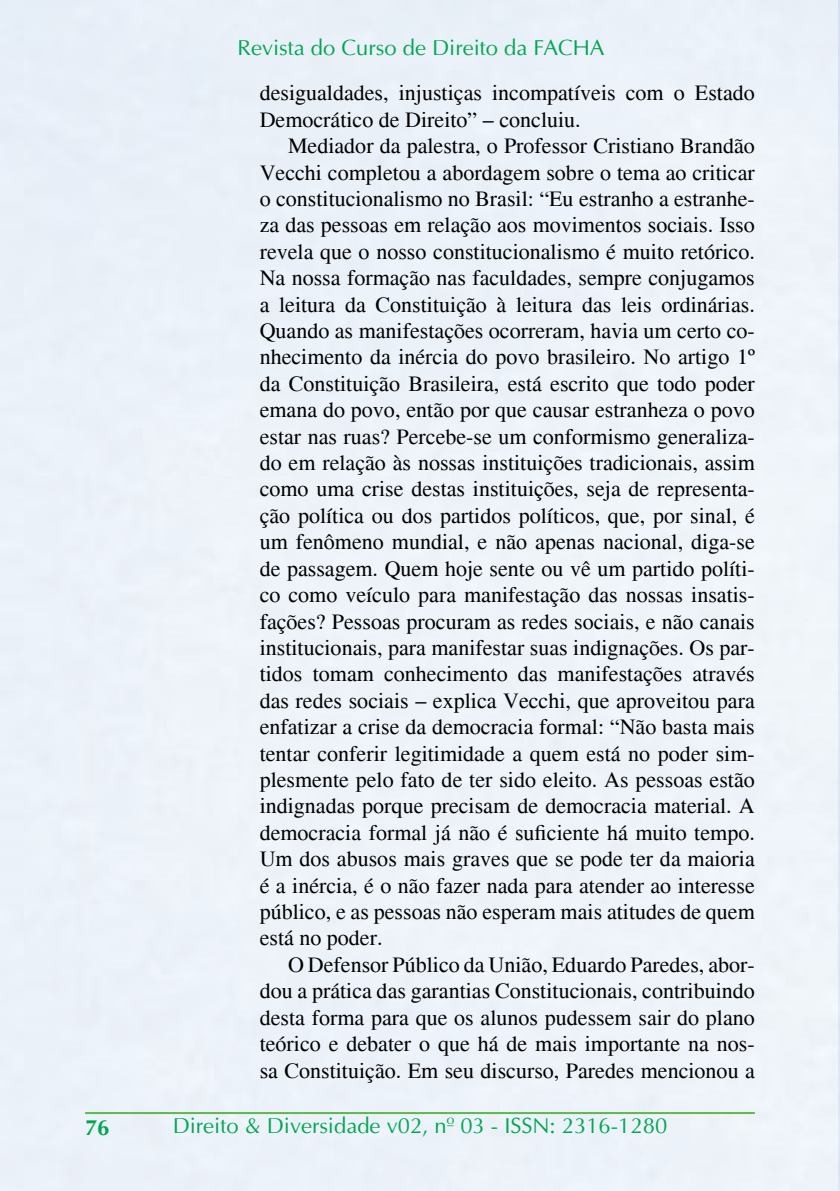
<style>
.page{position:relative;width:840px;height:1191px;background:#fff}
.page>*{position:absolute;margin:0;border:0;box-sizing:border-box;transform-origin:0 0}
.t1{font:22px/26.4px "Times";color:#000;text-align:justify}
.t2{font:22px "Ottawa Plain";color:#00a651}
.t3{font:700 22px "Ottawa";color:#00a651}
</style>
<div class="page">
<div style="left:0;top:0;width:839px;height:1191px;background:#edf2f9"></div>
<hr style="left:85px;top:1112px;width:669px;height:2px;background:#5bba4a">
<p class="t2" style="left:237px;top:35px;width:368px">Revista do Curso de Direito da FACHA</p>
<p class="t1" style="left:259px;top:80px;width:496px">desigualdades, injustiças incompatíveis com o Estado<br>Democrático de Direito” – concluiu.</p>
<p class="t1" style="left:259px;top:133px;width:496px;text-indent:28px">Mediador da palestra, o Professor Cristiano Brandão Vecchi completou a abordagem sobre o tema ao criticar o constitucionalismo no Brasil: “Eu estranho a estranhe&shy;za das pessoas em relação aos movimentos sociais. Isso revela que o nosso constitucionalismo é muito retórico.<br>Na nossa formação nas faculdades, sempre conjugamos a leitura da Constituição à leitura das leis ordinárias.<br>Quando as manifestações ocorreram, havia um certo co&shy;nhecimento da inércia do povo brasileiro. No artigo 1º da Constituição Brasileira, está escrito que todo poder emana do povo, então por que causar estranheza o povo estar nas ruas? Percebe-se um conformismo generaliza&shy;do em relação às nossas instituições tradicionais, assim como uma crise destas instituições, seja de representa&shy;ção política ou dos partidos políticos, que, por sinal, é um fenômeno mundial, e não apenas nacional, diga-se de passagem. Quem hoje sente ou vê um partido políti&shy;co como veículo para manifestação das nossas insatis&shy;fações? Pessoas procuram as redes sociais, e não canais institucionais, para manifestar suas indignações. Os par&shy;tidos tomam conhecimento das manifestações através das redes sociais – explica Vecchi, que aproveitou para enfatizar a crise da democracia formal: “Não basta mais tentar conferir legitimidade a quem está no poder sim&shy;plesmente pelo fato de ter sido eleito. As pessoas estão indignadas porque precisam de democracia material. A democracia formal já não é suficiente há muito tempo.<br>Um dos abusos mais graves que se pode ter da maioria é a inércia, é o não fazer nada para atender ao interesse público, e as pessoas não esperam mais atitudes de quem está no poder.</p>
<p class="t1" style="left:259px;top:951px;width:496px;text-indent:28px">O Defensor Público da União, Eduardo Paredes, abor&shy;dou a prática das garantias Constitucionais, contribuindo desta forma para que os alunos pudessem sair do plano teórico e debater o que há de mais importante na nos&shy;sa Constituição. Em seu discurso, Paredes mencionou a</p>
<p class="t3" style="left:85px;top:1114px;width:26px">76</p>
<p class="t2" style="left:173px;top:1113px;width:496px">Direito &amp; Diversidade v02, nº 03 - ISSN: 2316-1280</p>
</div>
